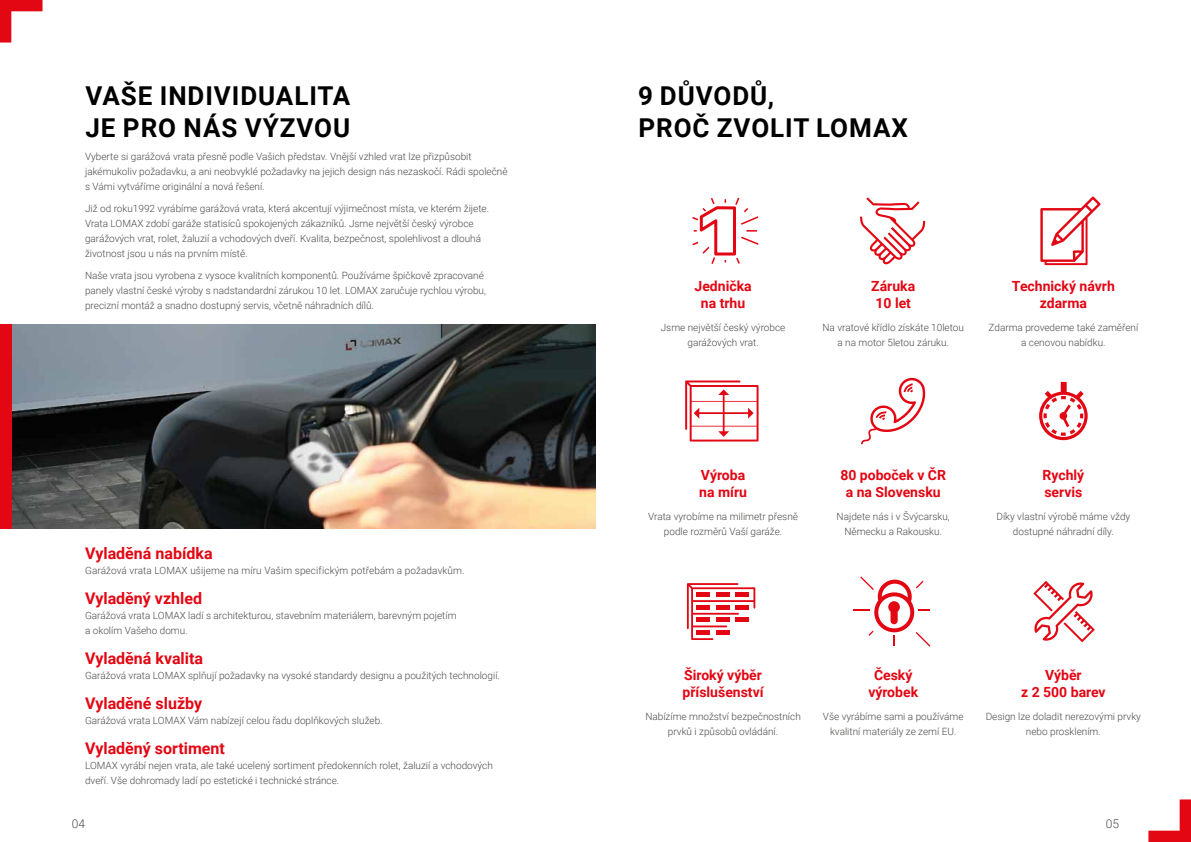
<style>
.page{position:relative;width:1191px;height:842px;background:#fff}
.page>*{position:absolute;margin:0;border:0;box-sizing:border-box;transform-origin:0 0}
.t1{font:700 26px/32px "Roboto";letter-spacing:.035em;color:#000}
.t2{font:700 16px "Roboto";color:#e30613}
.t3{font:700 14px/17px "Roboto";color:#e30613;text-align:center}
.t4{font:300 12px "Roboto";color:#4a4a49}
.t5{font:300 10px/15px "Roboto";color:#4a4a49;text-align:center}
</style>
<div class="page">
<svg style="left:0;top:0;width:43px;height:43px"></svg>
<svg style="left:1148px;top:799px;width:43px;height:43px"></svg>
<svg style="left:692px;top:198px;width:66px;height:66px"></svg>
<svg style="left:1040px;top:196px;width:60px;height:69px"></svg>
<svg style="left:1033px;top:581px;width:61px;height:61px"></svg>
<svg style="left:687px;top:583px;width:68px;height:57px"></svg>
<div style="left:696px;top:592px;width:13px;height:5px;background:#e30613"></div>
<div style="left:716px;top:592px;width:13px;height:5px;background:#e30613"></div>
<div style="left:735px;top:592px;width:13px;height:5px;background:#e30613"></div>
<hr style="left:696px;top:605px;width:13px;height:4px;background:#e30613">
<hr style="left:716px;top:605px;width:13px;height:4px;background:#e30613">
<hr style="left:735px;top:605px;width:13px;height:4px;background:#e30613">
<hr style="left:696px;top:618px;width:13px;height:4px;background:#e30613">
<hr style="left:716px;top:618px;width:13px;height:4px;background:#e30613">
<hr style="left:735px;top:618px;width:13px;height:4px;background:#e30613">
<div style="left:696px;top:630px;width:13px;height:5px;background:#e30613"></div>
<div style="left:716px;top:630px;width:13px;height:5px;background:#e30613"></div>
<svg style="left:685px;top:380px;width:73px;height:62px"></svg>
<svg style="left:853px;top:576px;width:77px;height:71px"></svg>
<svg style="left:1039px;top:382px;width:48px;height:58px"></svg>
<svg style="left:860px;top:197px;width:65px;height:67px"></svg>
<svg style="left:861px;top:378px;width:65px;height:66px"></svg>
<img style="left:11px;top:324px;width:584px;height:205px">
<div style="left:0;top:324px;width:11px;height:205px;background:#e30613"></div>
<h1 class="t1" style="left:85px;top:78px;width:266px">VAŠE INDIVIDUALITA<br>JE PRO NÁS VÝZVOU</h1>
<h1 class="t1" style="left:638px;top:78px;width:271px">9 DŮVODŮ,<br>PROČ ZVOLIT LOMAX</h1>
<p class="t5" style="left:85px;top:148px;width:424px;text-align:left">Vyberte si garážová vrata přesně podle Vašich představ. Vnější vzhled vrat lze přizpůsobit jakémukoliv požadavku, a ani neobvyklé požadavky na jejich design nás nezaskočí. Rádi společně s Vámi vytváříme originální a nová řešení.</p>
<p class="t5" style="left:85px;top:200px;width:405px;text-align:left">Již od roku1992 vyrábíme garážová vrata, která akcentují výjimečnost místa, ve kterém žijete.<br>Vrata LOMAX zdobí garáže statisíců spokojených zákazníků. Jsme největší český výrobce garážových vrat, rolet, žaluzií a vchodových dveří. Kvalita, bezpečnost, spolehlivost a dlouhá životnost jsou u nás na prvním místě.</p>
<p class="t5" style="left:85px;top:267px;width:402px;text-align:left">Naše vrata jsou vyrobena z vysoce kvalitních komponentů. Používáme špičkově zpracované panely vlastní české výroby s nadstandardní zárukou 10 let. LOMAX zaručuje rychlou výrobu, precizní montáž a snadno dostupný servis, včetně náhradních dílů.</p>
<h3 class="t3" style="left:694px;top:277px;width:59px">Jednička na trhu</h3>
<p class="t5" style="left:661px;top:320px;width:126px">Jsme největší český výrobce garážových vrat.</p>
<h3 class="t3" style="left:871px;top:277px;width:45px;text-align:left">Záruka<br>10 let</h3>
<p class="t5" style="left:822px;top:320px;width:143px">Na vratové křídlo získáte 10letou a na motor 5letou záruku.</p>
<h3 class="t3" style="left:1012px;top:277px;width:104px">Technický návrh zdarma</h3>
<p class="t5" style="left:988px;top:320px;width:151px">Zdarma provedeme také zaměření a cenovou nabídku.</p>
<h2 class="t2" style="left:85px;top:542px;width:129px">Vyladěná nabídka</h2>
<p class="t5" style="left:85px;top:563px;width:381px">Garážová vrata LOMAX ušijeme na míru Vašim specifickým potřebám a požadavkům.</p>
<h2 class="t2" style="left:85px;top:587px;width:118px">Vyladěný vzhled</h2>
<p class="t5" style="left:85px;top:608px;width:373px;text-align:left">Garážová vrata LOMAX ladí s architekturou, stavebním materiálem, barevným pojetím a okolím Vašeho domu.</p>
<h2 class="t2" style="left:85px;top:647px;width:119px">Vyladěná kvalita</h2>
<p class="t5" style="left:85px;top:668px;width:416px">Garážová vrata LOMAX splňují požadavky na vysoké standardy designu a použitých technologií.</p>
<h2 class="t2" style="left:85px;top:692px;width:119px">Vyladěné služby</h2>
<p class="t5" style="left:85px;top:713px;width:299px">Garážová vrata LOMAX Vám nabízejí celou řadu doplňkových služeb.</p>
<h2 class="t2" style="left:85px;top:737px;width:141px">Vyladěný sortiment</h2>
<p class="t5" style="left:85px;top:758px;width:409px;text-align:left">LOMAX vyrábí nejen vrata, ale také ucelený sortiment předokenních rolet, žaluzií a vchodových dveří. Vše dohromady ladí po estetické i technické stránce.</p>
<h3 class="t3" style="left:699px;top:466px;width:49px;text-align:left">Výroba na míru</h3>
<p class="t5" style="left:648px;top:508px;width:151px">Vrata vyrobíme na milimetr přesně podle rozměrů Vaší garáže.</p>
<h3 class="t3" style="left:840px;top:466px;width:107px">80 poboček v ČR a na Slovensku</h3>
<p class="t5" style="left:836px;top:508px;width:115px">Najdete nás i v Švýcarsku,<br>Německu a Rakousku.</p>
<h3 class="t3" style="left:1042px;top:466px;width:43px;text-align:left">Rychlý servis</h3>
<p class="t5" style="left:996px;top:508px;width:135px">Díky vlastní výrobě máme vždy dostupné náhradní díly.</p>
<h3 class="t3" style="left:682px;top:666px;width:83px;text-align:left">Široký výběr příslušenství</h3>
<p class="t5" style="left:645px;top:709px;width:157px">Nabízíme množství bezpečnostních prvků i způsobů ovládání.</p>
<h3 class="t3" style="left:868px;top:666px;width:51px">Český výrobek</h3>
<p class="t5" style="left:823px;top:709px;width:142px">Vše vyrábíme sami a používáme kvalitní materiály ze zemí EU.</p>
<h3 class="t3" style="left:1021px;top:666px;width:86px">Výběr<br>z 2 500 barev</h3>
<p class="t5" style="left:985px;top:709px;width:157px">Design lze doladit nerezovými prvky nebo prosklením.</p>
<p class="t4" style="left:72px;top:815px;width:15px">04</p>
<p class="t4" style="left:1106px;top:815px;width:15px">05</p>
</div>
